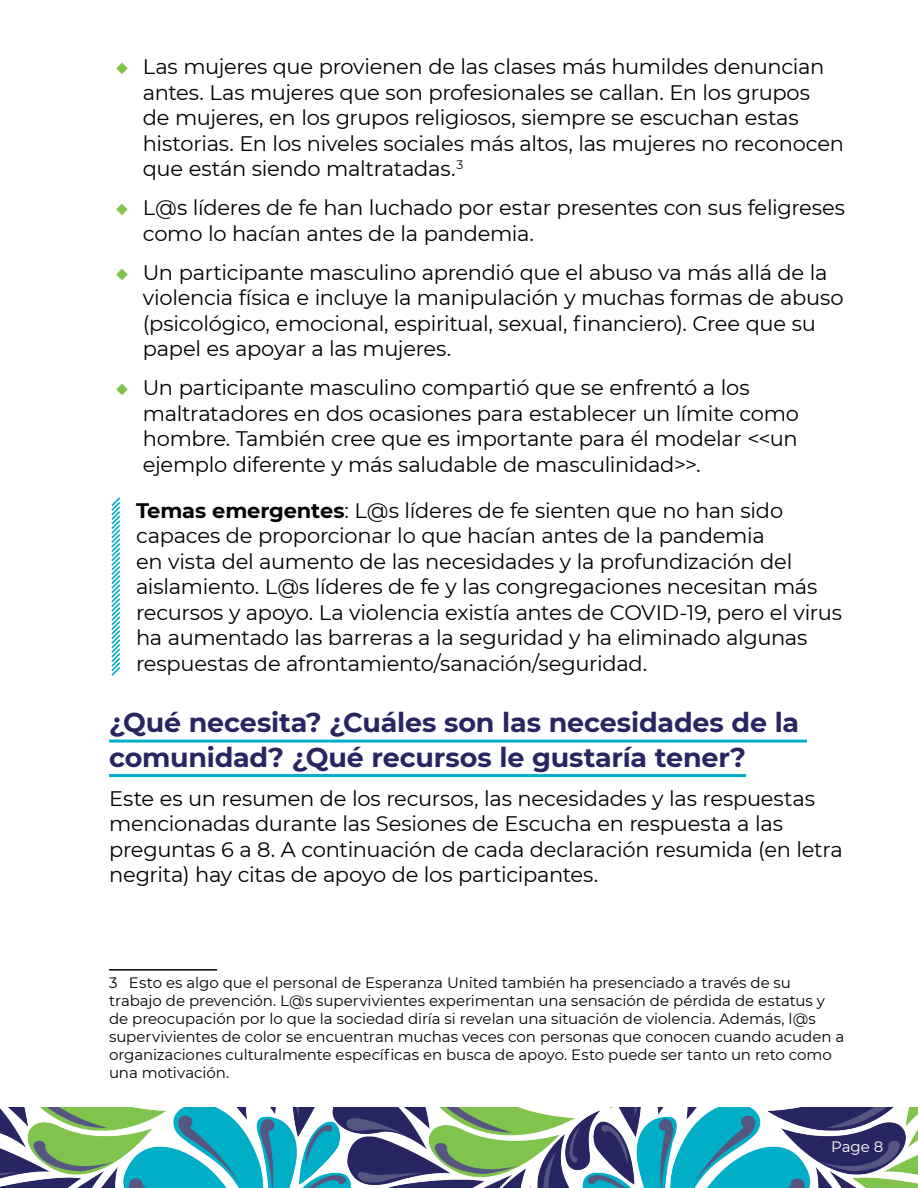
<style>
.page{position:relative;width:918px;height:1188px;background:#fff}
.page>*{position:absolute;margin:0;border:0;box-sizing:border-box;transform-origin:0 0}
.paragraph_header{font:700 27px/34.5px "Montserrat";letter-spacing:-.01em;color:#282662}
.Emerging_Themes{font:21px/25.5px "Montserrat";letter-spacing:-.015em;color:#000}
.body_copy{font:21px/25.5px "Montserrat";letter-spacing:-.01em;color:#000}
.foot_note{font:15px/18px "Montserrat";letter-spacing:-.005em;color:#000}
.t1{font:15px "Montserrat";color:#fff}
.s1{color:#81c44d}
.s2{font-weight:700}
</style>
<div class="page">
<img style="left:0;top:1107px;width:918px;height:81px">
<svg style="left:111px;top:497px;width:10px;height:179px"></svg>
<hr style="left:109px;top:740px;width:698px;height:3px;background:#00aec7">
<hr style="left:109px;top:774px;width:637px;height:3px;background:#00aec7">
<hr style="left:109px;top:969px;width:108px;height:2px;background:#000">
<p class="Emerging_Themes" style="left:143px;top:53px;width:703px;text-indent:-27px"><span class="s1">◆</span> Las mujeres que provienen de las clases más humildes denuncian antes. Las mujeres que son profesionales se callan. En los grupos<br>de mujeres, en los grupos religiosos, siempre se escuchan estas historias. En los niveles sociales más altos, las mujeres no reconocen que están siendo maltratadas.<sup>3</sup></p>
<p class="Emerging_Themes" style="left:143px;top:194px;width:704px;text-indent:-27px"><span class="s1">◆</span> L@s líderes de fe han luchado por estar presentes con sus feligreses como lo hacían antes de la pandemia.</p>
<p class="Emerging_Themes" style="left:143px;top:259px;width:702px;text-indent:-27px"><span class="s1">◆</span> Un participante masculino aprendió que el abuso va más allá de la violencia física e incluye la manipulación y muchas formas de abuso (psicológico, emocional, espiritual, sexual, financiero). Cree que su papel es apoyar a las mujeres.</p>
<p class="Emerging_Themes" style="left:143px;top:374px;width:658px;text-indent:-27px"><span class="s1">◆</span> Un participante masculino compartió que se enfrentó a los maltratadores en dos ocasiones para establecer un límite como hombre. También cree que es importante para él modelar &lt;&lt;un ejemplo diferente y más saludable de masculinidad&gt;&gt;.</p>
<p class="Emerging_Themes" style="left:136px;top:497px;width:708px"><span class="s2">Temas emergentes</span>: L@s líderes de fe sienten que no han sido capaces de proporcionar lo que hacían antes de la pandemia<br>en vista del aumento de las necesidades y la profundización del aislamiento. L@s líderes de fe y las congregaciones necesitan más recursos y apoyo. La violencia existía antes de COVID-19, pero el virus ha aumentado las barreras a la seguridad y ha eliminado algunas respuestas de afrontamiento/sanación/seguridad.</p>
<p class="paragraph_header" style="left:109px;top:704px;width:692px">¿Qué necesita? ¿Cuáles son las necesidades de la comunidad? ¿Qué recursos le gustaría tener?</p>
<p class="body_copy" style="left:109px;top:785px;width:735px">Este es un resumen de los recursos, las necesidades y las respuestas mencionadas durante las Sesiones de Escucha en respuesta a las preguntas 6 a 8. A continuación de cada declaración resumida (en letra negrita) hay citas de apoyo de los participantes.</p>
<p class="foot_note" style="left:109px;top:973px;width:737px">3 Esto es algo que el personal de Esperanza United también ha presenciado a través de su trabajo de prevención. L@s supervivientes experimentan una sensación de pérdida de estatus y de preocupación por lo que la sociedad diría si revelan una situación de violencia. Además, l@s supervivientes de color se encuentran muchas veces con personas que conocen cuando acuden a organizaciones culturalmente específicas en busca de apoyo. Esto puede ser tanto un reto como una motivación.</p>
<p class="t1" style="left:831px;top:1136px;width:54px">Page 8</p>
</div>
